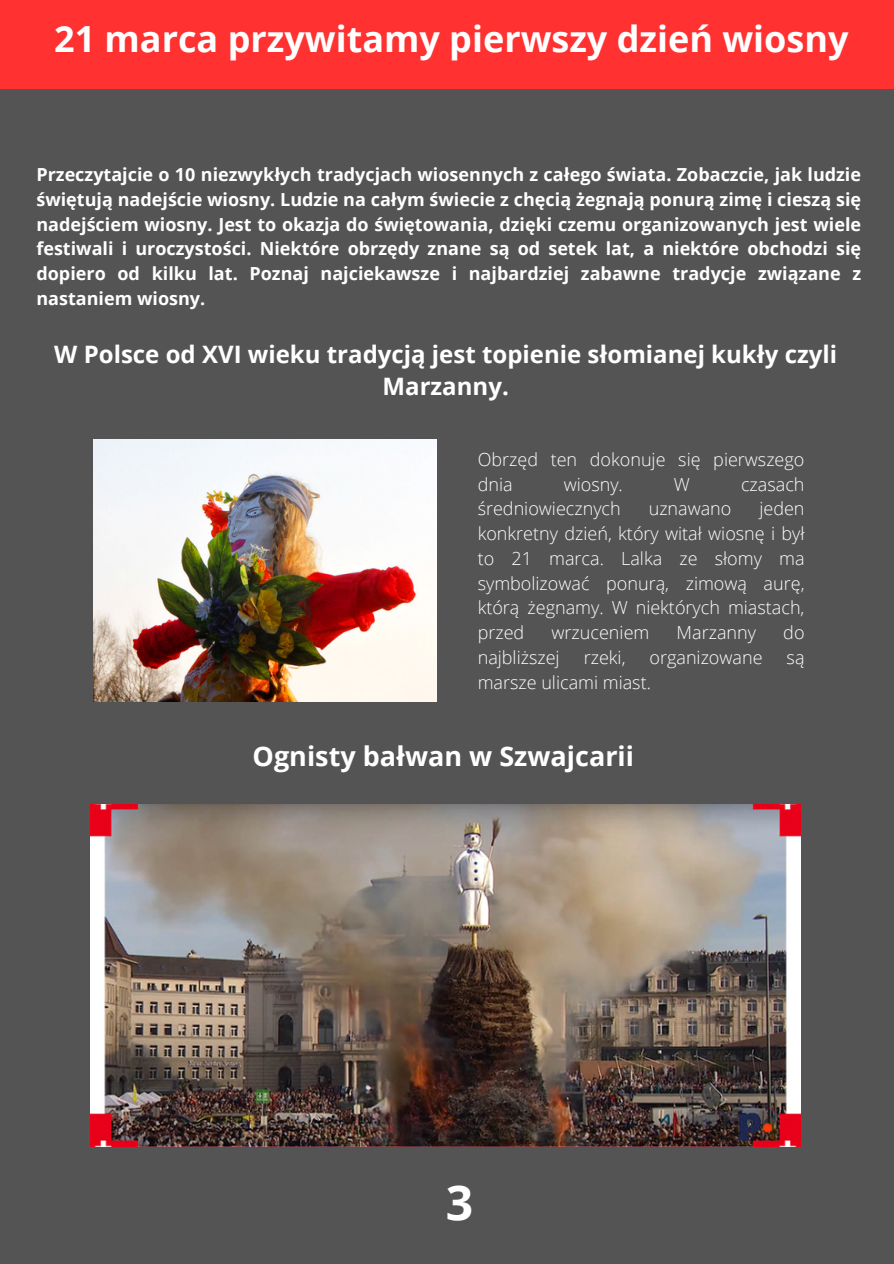
<style>
.page{position:relative;width:894px;height:1264px;background:#fff}
.page>*{position:absolute;margin:0;border:0;box-sizing:border-box;transform-origin:0 0}
.t1{font:700 48px "Open Sans";color:#fff}
.t2{font:700 36px "Open Sans";color:#fff}
.t3{font:700 27px "Open Sans";color:#fff}
.t4{font:700 24px/32.7px "Open Sans";color:#fff;text-align:center}
.t5{font:700 18px/24.8px "Open Sans";color:#fff;text-align:justify}
.t6{font:300 18px/24.8px "Open Sans";color:#fff}
</style>
<div class="page">
<div style="left:0;top:0;width:893px;height:1263px;background:#545454"></div>
<div style="left:0;top:0;width:893px;height:89px;background:#ff3131"></div>
<img style="left:93px;top:439px;width:343px;height:263px">
<img style="left:90px;top:804px;width:710px;height:342px">
<p class="t2" style="left:54px;top:14px;width:795px">21 marca przywitamy pierwszy dzień wiosny</p>
<p class="t5" style="left:36px;top:162px;width:826px">Przeczytajcie o 10 niezwykłych tradycjach wiosennych z całego świata. Zobaczcie, jak ludzie świętują nadejście wiosny. Ludzie na całym świecie z chęcią żegnają ponurą zimę i cieszą się nadejściem wiosny. Jest to okazja do świętowania, dzięki czemu organizowanych jest wiele festiwali i uroczystości. Niektóre obrzędy znane są od setek lat, a niektóre obchodzi się dopiero od kilku lat. Poznaj najciekawsze i najbardziej zabawne tradycje związane z nastaniem wiosny.</p>
<h2 class="t4" style="left:54px;top:337px;width:784px">W Polsce od XVI wieku tradycją jest topienie słomianej kukły czyli<br>Marzanny.</h2>
<p class="t6" style="left:477px;top:446px;width:328px">Obrzęd ten dokonuje się pierwszego dnia</p>
<p class="t6" style="left:563px;top:471px;width:61px">wiosny.</p>
<p class="t6" style="left:673px;top:471px;width:18px">W</p>
<p class="t6" style="left:740px;top:471px;width:65px">czasach</p>
<p class="t6" style="left:477px;top:496px;width:144px">średniowiecznych</p>
<p class="t6" style="left:648px;top:496px;width:84px">uznawano</p>
<p class="t6" style="left:477px;top:496px;width:328px;text-align:justify;text-indent:281px">jeden konkretny dzień, który witał wiosnę i był to 21 marca. Lalka ze słomy ma symbolizować ponurą, zimową aurę, którą żegnamy. W niektórych miastach, przed</p>
<p class="t6" style="left:551px;top:620px;width:99px">wrzuceniem</p>
<p class="t6" style="left:676px;top:620px;width:81px">Marzanny</p>
<p class="t6" style="left:783px;top:620px;width:23px">do</p>
<p class="t6" style="left:477px;top:644px;width:83px">najbliższej</p>
<p class="t6" style="left:583px;top:644px;width:43px">rzeki,</p>
<p class="t6" style="left:649px;top:644px;width:114px">organizowane</p>
<p class="t6" style="left:786px;top:644px;width:19px">są</p>
<p class="t6" style="left:477px;top:669px;width:175px">marsze ulicami miast.</p>
<p class="t3" style="left:252px;top:737px;width:383px">Ognisty bałwan w Szwajcarii</p>
<h3 class="t1" style="left:445px;top:1168px;width:29px">3</h3>
</div>
